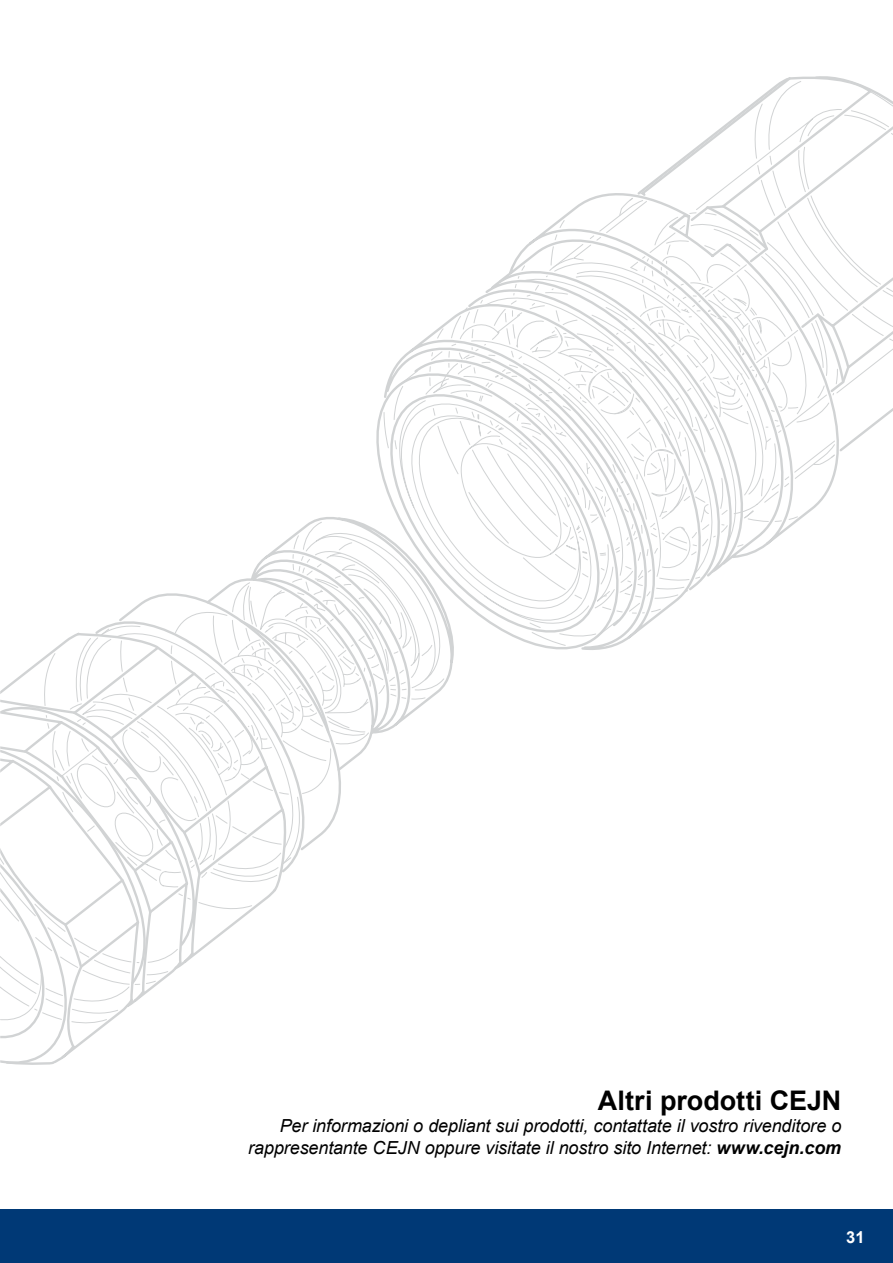
<style>
.page{position:relative;width:893px;height:1263px;background:#fff}
.page>*{position:absolute;margin:0;border:0;box-sizing:border-box;transform-origin:0 0}
.t1{font:700 27px "Arial";color:#000}
.t2{font:italic 18px/21.6px "Arial";letter-spacing:-.005em;color:#000;text-align:right}
.t3{font:700 16.5px "Arial";color:#fff}
.s1{font-weight:700}
</style>
<div class="page">
<svg style="left:138px;top:593px;width:203px;height:244px"></svg>
<svg style="left:204px;top:517px;width:248px;height:256px"></svg>
<svg style="left:0;top:644px;width:282px;height:421px"></svg>
<svg style="left:61px;top:632px;width:32px;height:216px"></svg>
<svg style="left:93px;top:605px;width:226px;height:269px"></svg>
<svg style="left:745px;top:76px;width:148px;height:33px"></svg>
<svg style="left:650px;top:109px;width:243px;height:330px"></svg>
<svg style="left:361px;top:407px;width:93px;height:263px"></svg>
<svg style="left:382px;top:310px;width:303px;height:341px"></svg>
<svg style="left:466px;top:183px;width:391px;height:409px"></svg>
<div style="left:0;top:1210px;width:893px;height:53px;background:#003976"></div>
<h1 class="t1" style="left:598px;top:1083px;width:245px">Altri prodotti CEJN</h1>
<p class="t2" style="left:248px;top:1115px;width:595px">Per informazioni o depliant sui prodotti, contattate il vostro rivenditore o rappresentante CEJN oppure visitate il nostro sito Internet: <span class="s1">www.cejn.com</span></p>
<p class="t3" style="left:846px;top:1226px;width:20px">31</p>
</div>
